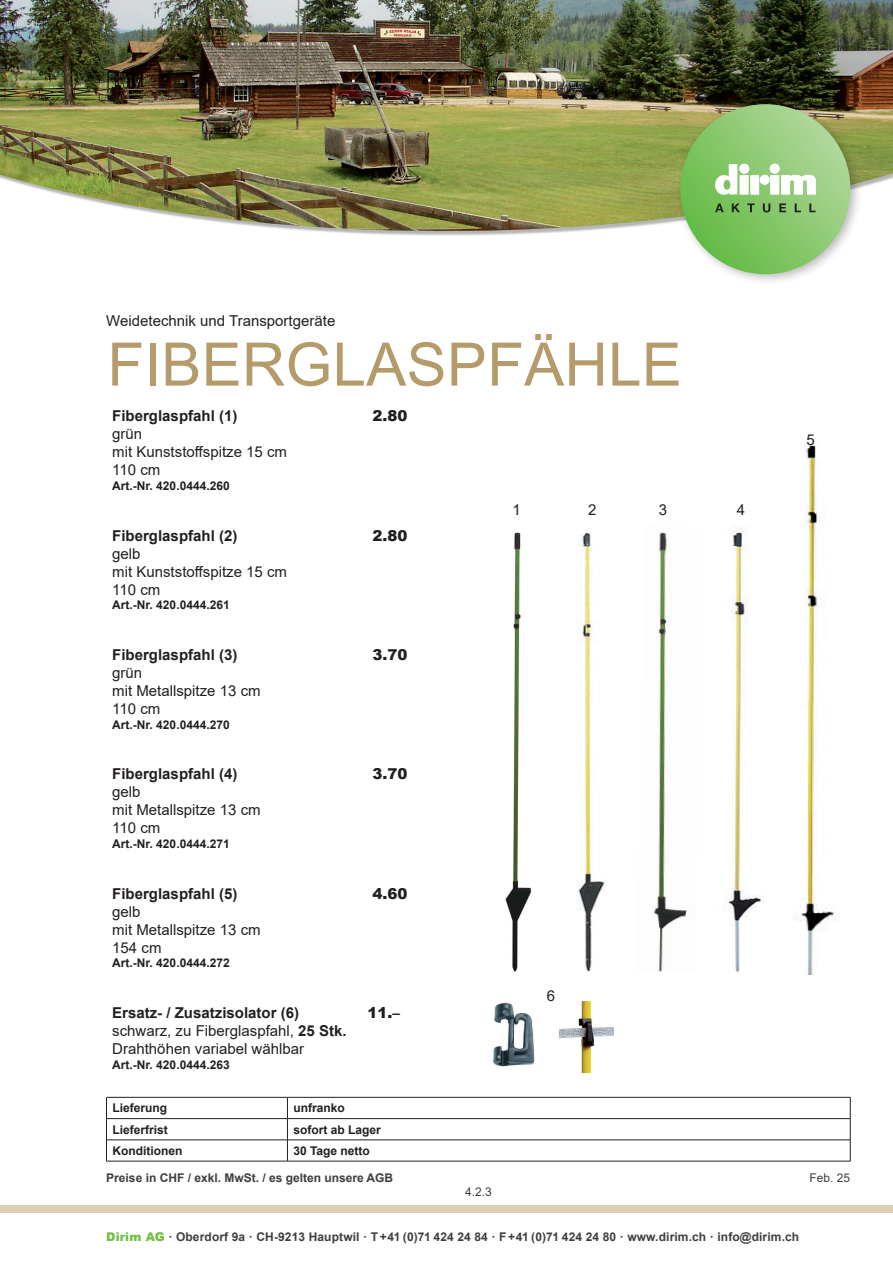
<style>
.page{position:relative;width:893px;height:1263px;background:#fff}
.page>*{position:absolute;margin:0;border:0;box-sizing:border-box;transform-origin:0 0}
.t1{font:60px "Arial";letter-spacing:.005em;color:#b59a6a}
.t2{font:15px/18px "Arial";color:#231f20}
.t3{font:700 15px "Arial";color:#231f20}
.t4{font:900 15px "Arial";color:#231f20}
.t5{font:700 12px "Arial";color:#231f20}
.t6{font:700 12px "Arial";letter-spacing:.01em;color:#3e3e3f}
.t7{font:12px "Arial";color:#3e3e3f}
.s1{font-weight:700}
.s2{font-weight:900;color:#71bf44}
</style>
<div class="page">
<img style="left:0;top:0;width:893px;height:231px">
<div style="left:0;top:1205px;width:893px;height:8px;background:#dccfb7"></div>
<div style="left:674px;top:98px;width:188px;height:188px;background:#231f20;opacity:.3"></div>
<svg style="left:680px;top:104px;width:170px;height:170px;background:#89c86e"></svg>
<div style="left:750px;top:175px;width:9px;height:19px;background:#fff"></div>
<svg style="left:760px;top:164px;width:56px;height:30px"></svg>
<svg style="left:715px;top:164px;width:34px;height:31px"></svg>
<svg style="left:715px;top:203px;width:9px;height:9px"></svg>
<svg style="left:732px;top:203px;width:8px;height:9px"></svg>
<svg style="left:747px;top:203px;width:8px;height:9px"></svg>
<svg style="left:763px;top:203px;width:7px;height:9px"></svg>
<svg style="left:779px;top:203px;width:7px;height:9px"></svg>
<svg style="left:795px;top:203px;width:6px;height:9px"></svg>
<svg style="left:809px;top:203px;width:7px;height:9px"></svg>
<hr style="left:106px;top:1097px;width:181px;height:1px;background:#231f20">
<hr style="left:287px;top:1097px;width:563px;height:1px;background:#231f20">
<hr style="left:106px;top:1118px;width:181px;height:1px;background:#231f20">
<hr style="left:287px;top:1118px;width:563px;height:1px;background:#231f20">
<hr style="left:106px;top:1139px;width:181px;height:1px;background:#231f20">
<svg style="left:106px;top:1097px;width:1px;height:64px"></svg>
<hr style="left:287px;top:1139px;width:563px;height:1px;background:#231f20">
<svg style="left:287px;top:1097px;width:1px;height:64px"></svg>
<svg style="left:850px;top:1097px;width:1px;height:64px"></svg>
<hr style="left:106px;top:1161px;width:181px;height:1px;background:#231f20">
<hr style="left:287px;top:1161px;width:563px;height:1px;background:#231f20">
<img style="left:578px;top:529px;width:29px;height:443px">
<img style="left:724px;top:526px;width:41px;height:446px">
<img style="left:653px;top:532px;width:34px;height:439px">
<img style="left:505px;top:532px;width:27px;height:440px">
<img style="left:493px;top:1002px;width:42px;height:65px">
<img style="left:796px;top:443px;width:41px;height:531px">
<img style="left:560px;top:1001px;width:53px;height:71px">
<p class="t2" style="left:106px;top:311px;width:231px">Weidetechnik und Transportgeräte</p>
<h1 class="t1" style="left:107px;top:323px;width:576px">FIBERGLASPFÄHLE</h1>
<p class="t3" style="left:112px;top:406px;width:127px">Fiberglaspfahl (1)</p>
<p class="t2" style="left:112px;top:425px;width:176px">grün<br>mit Kunststoffspitze 15 cm<br>110 cm</p>
<p class="t5" style="left:112px;top:477px;width:119px">Art.-Nr. 420.0444.260</p>
<p class="t3" style="left:112px;top:525px;width:127px">Fiberglaspfahl (2)</p>
<p class="t2" style="left:112px;top:544px;width:176px">gelb<br>mit Kunststoffspitze 15 cm<br>110 cm</p>
<p class="t5" style="left:112px;top:596px;width:119px">Art.-Nr. 420.0444.261</p>
<p class="t3" style="left:112px;top:644px;width:127px">Fiberglaspfahl (3)</p>
<p class="t2" style="left:112px;top:664px;width:150px">grün<br>mit Metallspitze 13 cm<br>110 cm</p>
<p class="t5" style="left:112px;top:716px;width:119px">Art.-Nr. 420.0444.270</p>
<p class="t3" style="left:112px;top:764px;width:127px">Fiberglaspfahl (4)</p>
<p class="t2" style="left:112px;top:783px;width:150px">gelb<br>mit Metallspitze 13 cm<br>110 cm</p>
<p class="t5" style="left:112px;top:835px;width:119px">Art.-Nr. 420.0444.271</p>
<p class="t3" style="left:112px;top:883px;width:127px">Fiberglaspfahl (5)</p>
<p class="t2" style="left:112px;top:902px;width:150px">gelb<br>mit Metallspitze 13 cm<br>154 cm</p>
<p class="t5" style="left:112px;top:954px;width:119px">Art.-Nr. 420.0444.272</p>
<p class="t2" style="left:112px;top:1004px;width:236px"><span class="s1">Ersatz- / Zusatzisolator (6) </span>schwarz, zu Fiberglaspfahl, <span class="s1">25 Stk.<br></span>Drahthöhen variabel wählbar</p>
<p class="t5" style="left:112px;top:1056px;width:119px">Art.-Nr. 420.0444.263</p>
<p class="t4" style="left:372px;top:405px;width:37px">2.80</p>
<p class="t4" style="left:372px;top:524px;width:37px">2.80</p>
<p class="t4" style="left:372px;top:644px;width:37px">3.70</p>
<p class="t4" style="left:372px;top:763px;width:37px">3.70</p>
<p class="t4" style="left:372px;top:882px;width:37px">4.60</p>
<p class="t4" style="left:367px;top:1002px;width:34px">11.–</p>
<p class="t2" style="left:512px;top:500px;width:10px">1</p>
<p class="t2" style="left:588px;top:500px;width:10px">2</p>
<p class="t2" style="left:659px;top:500px;width:10px">3</p>
<p class="t2" style="left:737px;top:500px;width:10px">4</p>
<p class="t2" style="left:547px;top:987px;width:10px">6</p>
<p class="t2" style="left:806px;top:430px;width:10px">5</p>
<p class="t5" style="left:112px;top:1100px;width:56px">Lieferung</p>
<p class="t5" style="left:293px;top:1100px;width:53px">unfranko</p>
<p class="t5" style="left:112px;top:1121px;width:57px">Lieferfrist</p>
<p class="t5" style="left:293px;top:1121px;width:89px">sofort ab Lager</p>
<p class="t5" style="left:112px;top:1142px;width:71px">Konditionen</p>
<p class="t5" style="left:293px;top:1142px;width:78px">30 Tage netto</p>
<p class="t6" style="left:106px;top:1169px;width:288px">Preise in CHF / exkl. MwSt. / es gelten unsere AGB</p>
<p class="t7" style="left:809px;top:1170px;width:42px">Feb. 25</p>
<p class="t7" style="left:465px;top:1183px;width:28px">4.2.3</p>
<p class="t6" style="left:106px;top:1229px;width:694px"><span class="s2">Dirim AG</span> · Oberdorf 9a · CH-9213 Hauptwil · T +41 (0)71 424 24 84 · F +41 (0)71 424 24 80 · www.dirim.ch · info@dirim.ch</p>
</div>
